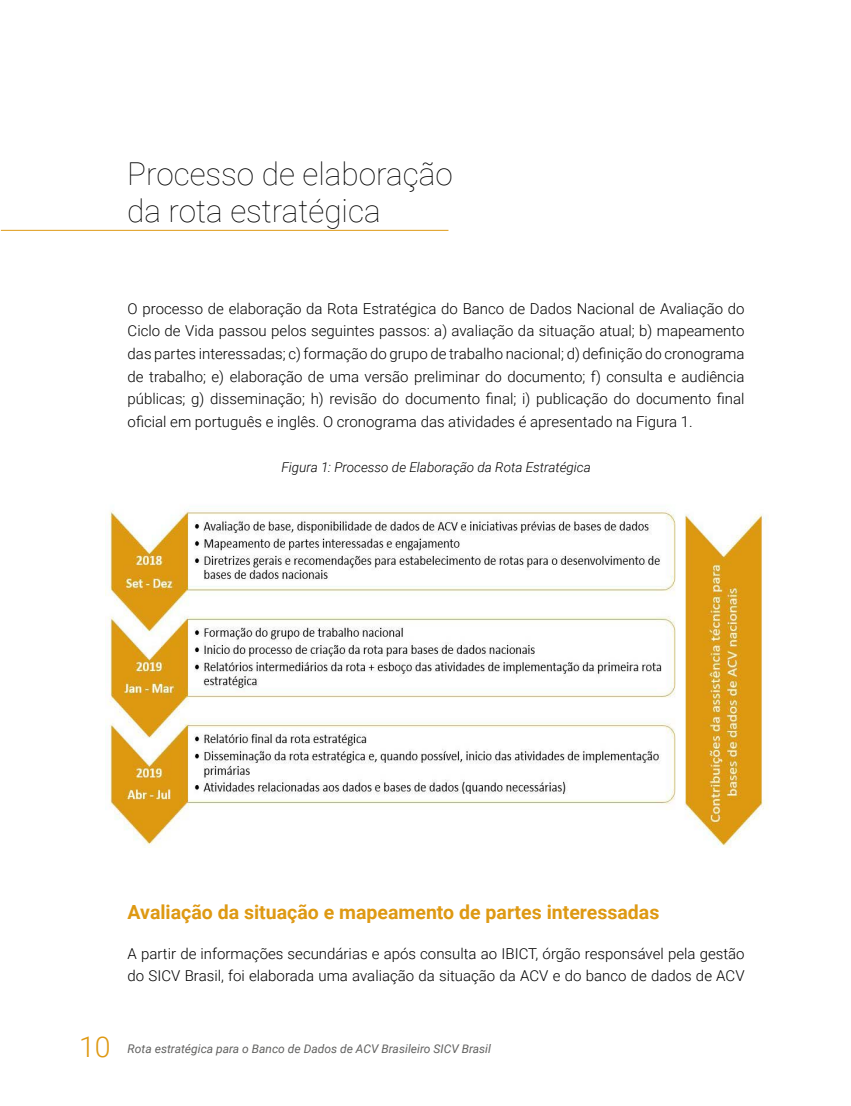
<style>
.page{position:relative;width:851px;height:1106px;background:#fff}
.page>*{position:absolute;margin:0;border:0;box-sizing:border-box;transform-origin:0 0}
.t1{font:100 31.5px/37.8px "Roboto";color:#000}
.t2{font:300 28.5px "Roboto";color:#de9913}
.t3{font:700 19.5px "Roboto";color:#de9913}
.t4{font:300 15px/22.5px "Roboto";color:#000;text-align:justify}
.t5{font:italic 300 13.5px "Roboto";color:#000}
.t6{font:italic 12px "Roboto";color:#616160}
</style>
<div class="page">
<img style="left:107px;top:509px;width:659px;height:338px">
<hr style="left:1px;top:230px;width:447px;height:1px;background:#de9913">
<h1 class="t1" style="left:127px;top:153px;width:327px">Processo de elaboração da rota estratégica</h1>
<p class="t4" style="left:128px;top:297px;width:618px">O processo de elaboração da Rota Estratégica do Banco de Dados Nacional de Avaliação do Ciclo de Vida passou pelos seguintes passos: a) avaliação da situação atual; b) mapeamento das partes interessadas; c) formação do grupo de trabalho nacional; d) definição do cronograma de trabalho; e) elaboração de uma versão preliminar do documento; f) consulta e audiência públicas; g) disseminação; h) revisão do documento final; i) publicação do documento final oficial em português e inglês. O cronograma das atividades é apresentado na Figura 1.</p>
<p class="t5" style="left:281px;top:457px;width:311px">Figura 1: Processo de Elaboração da Rota Estratégica</p>
<h3 class="t3" style="left:128px;top:898px;width:533px">Avaliação da situação e mapeamento de partes interessadas</h3>
<p class="t4" style="left:128px;top:941px;width:618px">A partir de informações secundárias e após consulta ao IBICT, órgão responsável pela gestão do SICV Brasil, foi elaborada uma avaliação da situação da ACV e do banco de dados de ACV</p>
<h2 class="t2" style="left:79px;top:1027px;width:33px">10</h2>
<p class="t6" style="left:128px;top:1040px;width:365px">Rota estratégica para o Banco de Dados de ACV Brasileiro SICV Brasil</p>
</div>
